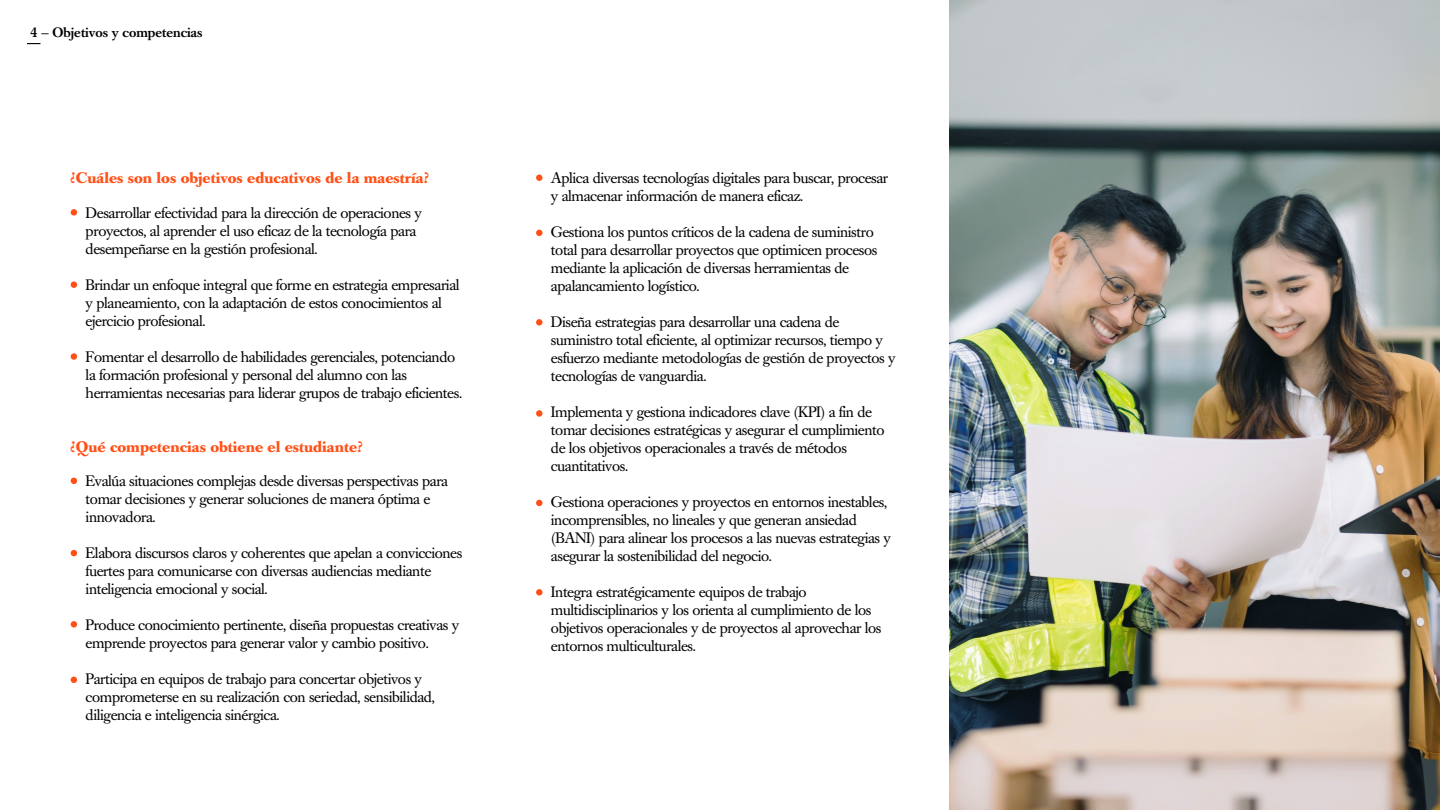
<style>
.page{position:relative;width:1440px;height:810px;background:#fff}
.page>*{position:absolute;margin:0;border:0;box-sizing:border-box;transform-origin:0 0}
.t1{font:15px/18px "Caslon Book BE";letter-spacing:-.025em;color:#000}
.t2{font:700 15px "Caslon Book BE";color:#ff5117}
.t3{font:500 13.5px "Caslon Book BE";color:#000}
</style>
<div class="page">
<img style="left:950px;top:0;width:490px;height:810px">
<div style="left:71px;top:209px;width:6px;height:7px;background:#ff5117;border-radius:50%"></div>
<div style="left:71px;top:281px;width:6px;height:7px;background:#ff5117;border-radius:50%"></div>
<div style="left:71px;top:353px;width:6px;height:7px;background:#ff5117;border-radius:50%"></div>
<svg style="left:71px;top:478px;width:6px;height:6px"></svg>
<svg style="left:71px;top:550px;width:6px;height:6px"></svg>
<div style="left:71px;top:621px;width:6px;height:7px;background:#ff5117;border-radius:50%"></div>
<svg style="left:71px;top:677px;width:6px;height:6px"></svg>
<svg style="left:27px;top:43px;width:13px;height:1px"></svg>
<div style="left:536px;top:175px;width:7px;height:6px;background:#ff5117;border-radius:50%"></div>
<div style="left:536px;top:230px;width:7px;height:6px;background:#ff5117;border-radius:50%"></div>
<div style="left:536px;top:319px;width:7px;height:7px;background:#ff5117;border-radius:50%"></div>
<div style="left:536px;top:589px;width:7px;height:7px;background:#ff5117;border-radius:50%"></div>
<div style="left:536px;top:410px;width:7px;height:7px;background:#ff5117;border-radius:50%"></div>
<div style="left:536px;top:500px;width:7px;height:6px;background:#ff5117;border-radius:50%"></div>
<p class="t3" style="left:31px;top:25px;width:173px">4 — Objetivos y competencias</p>
<p class="t2" style="left:71px;top:169px;width:360px">¿Cuáles son los objetivos educativos de la maestría?</p>
<p class="t1" style="left:86px;top:204px;width:338px">Desarrollar efectividad para la dirección de operaciones y proyectos, al aprender el uso eficaz de la tecnología para desempeñarse en la gestión profesional.</p>
<p class="t1" style="left:86px;top:276px;width:375px">Brindar un enfoque integral que forme en estrategia empresarial y planeamiento, con la adaptación de estos conocimientos al ejercicio profesional.</p>
<p class="t1" style="left:86px;top:348px;width:378px">Fomentar el desarrollo de habilidades gerenciales, potenciando la formación profesional y personal del alumno con las herramientas necesarias para liderar grupos de trabajo eficientes.</p>
<p class="t2" style="left:71px;top:438px;width:293px">¿Qué competencias obtiene el estudiante?</p>
<p class="t1" style="left:86px;top:472px;width:364px">Evalúa situaciones complejas desde diversas perspectivas para tomar decisiones y generar soluciones de manera óptima e innovadora.</p>
<p class="t1" style="left:86px;top:544px;width:378px">Elabora discursos claros y coherentes que apelan a convicciones fuertes para comunicarse con diversas audiencias mediante inteligencia emocional y social.</p>
<p class="t1" style="left:86px;top:616px;width:375px">Produce conocimiento pertinente, diseña propuestas creativas y emprende proyectos para generar valor y cambio positivo.</p>
<p class="t1" style="left:86px;top:670px;width:351px">Participa en equipos de trabajo para concertar objetivos y comprometerse en su realización con seriedad, sensibilidad, diligencia e inteligencia sinérgica.</p>
<p class="t1" style="left:551px;top:169px;width:339px">Aplica diversas tecnologías digitales para buscar, procesar y almacenar información de manera eficaz.</p>
<p class="t1" style="left:551px;top:223px;width:328px">Gestiona los puntos críticos de la cadena de suministro total para desarrollar proyectos que optimicen procesos mediante la aplicación de diversas herramientas de apalancamiento logístico.</p>
<p class="t1" style="left:551px;top:313px;width:346px">Diseña estrategias para desarrollar una cadena de suministro total eficiente, al optimizar recursos, tiempo y esfuerzo mediante metodologías de gestión de proyectos y tecnologías de vanguardia.</p>
<p class="t1" style="left:551px;top:403px;width:335px">Implementa y gestiona indicadores clave (KPI) a fin de tomar decisiones estratégicas y asegurar el cumplimiento de los objetivos operacionales a través de métodos cuantitativos.</p>
<p class="t1" style="left:551px;top:493px;width:342px">Gestiona operaciones y proyectos en entornos inestables, incomprensibles, no lineales y que generan ansiedad (BANI) para alinear los procesos a las nuevas estrategias y asegurar la sostenibilidad del negocio.</p>
<p class="t1" style="left:551px;top:583px;width:332px">Integra estratégicamente equipos de trabajo multidisciplinarios y los orienta al cumplimiento de los objetivos operacionales y de proyectos al aprovechar los entornos multiculturales.</p>
</div>
